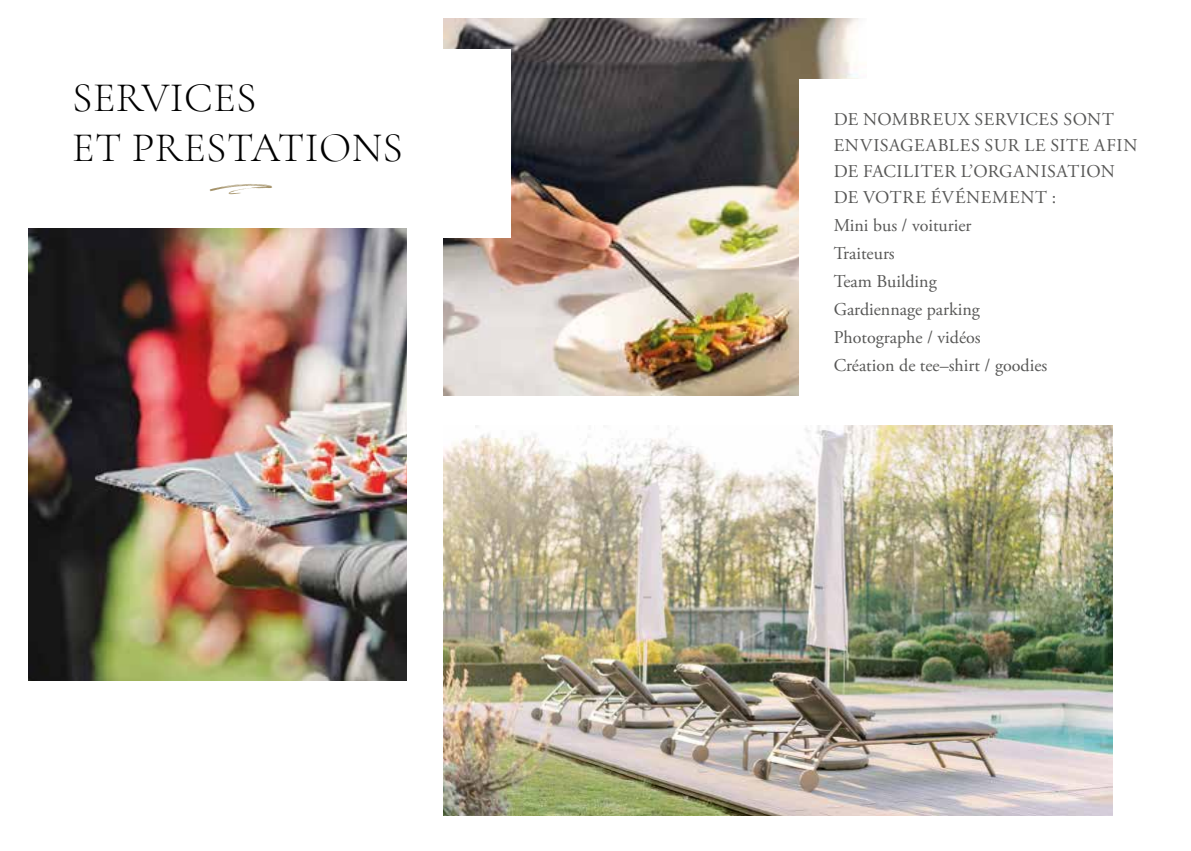
<style>
.page{position:relative;width:1191px;height:851px;background:#fff}
.page>*{position:absolute;margin:0;border:0;box-sizing:border-box;transform-origin:0 0}
.t1{font:300 42px/50.4px "Cormorant Garamond";letter-spacing:.01em;color:#000}
.t2{font:34px "Northwell Swash";color:#a39168}
.t3{font:18px/28px "Adobe Garamond Pro";color:#575756}
.t4{font:18px/26px "Adobe Garamond Pro";letter-spacing:.03em;color:#575756}
</style>
<div class="page">
<img style="left:444px;top:18px;width:415px;height:377px">
<div style="left:62px;top:50px;width:448px;height:188px;background:#fff"></div>
<img style="left:28px;top:228px;width:378px;height:452px">
<div style="left:799px;top:79px;width:375px;height:326px;background:#fff"></div>
<img style="left:444px;top:425px;width:668px;height:390px">
<h1 class="t1" style="left:72px;top:72px;width:332px">SERVICES<br>ET PRESTATIONS</h1>
<h2 class="t2" style="left:207px;top:162px;width:69px">l</h2>
<p class="t4" style="left:834px;top:107px;width:305px">DE NOMBREUX SERVICES SONT<br>ENVISAGEABLES SUR LE SITE AFIN<br>DE FACILITER L’ORGANISATION<br>DE VOTRE ÉVÉNEMENT :</p>
<p class="t3" style="left:833px;top:212px;width:215px">Mini bus / voiturier<br>Traiteurs<br>Team Building<br>Gardiennage parking<br>Photographe / vidéos<br>Création de tee–shirt / goodies</p>
</div>
